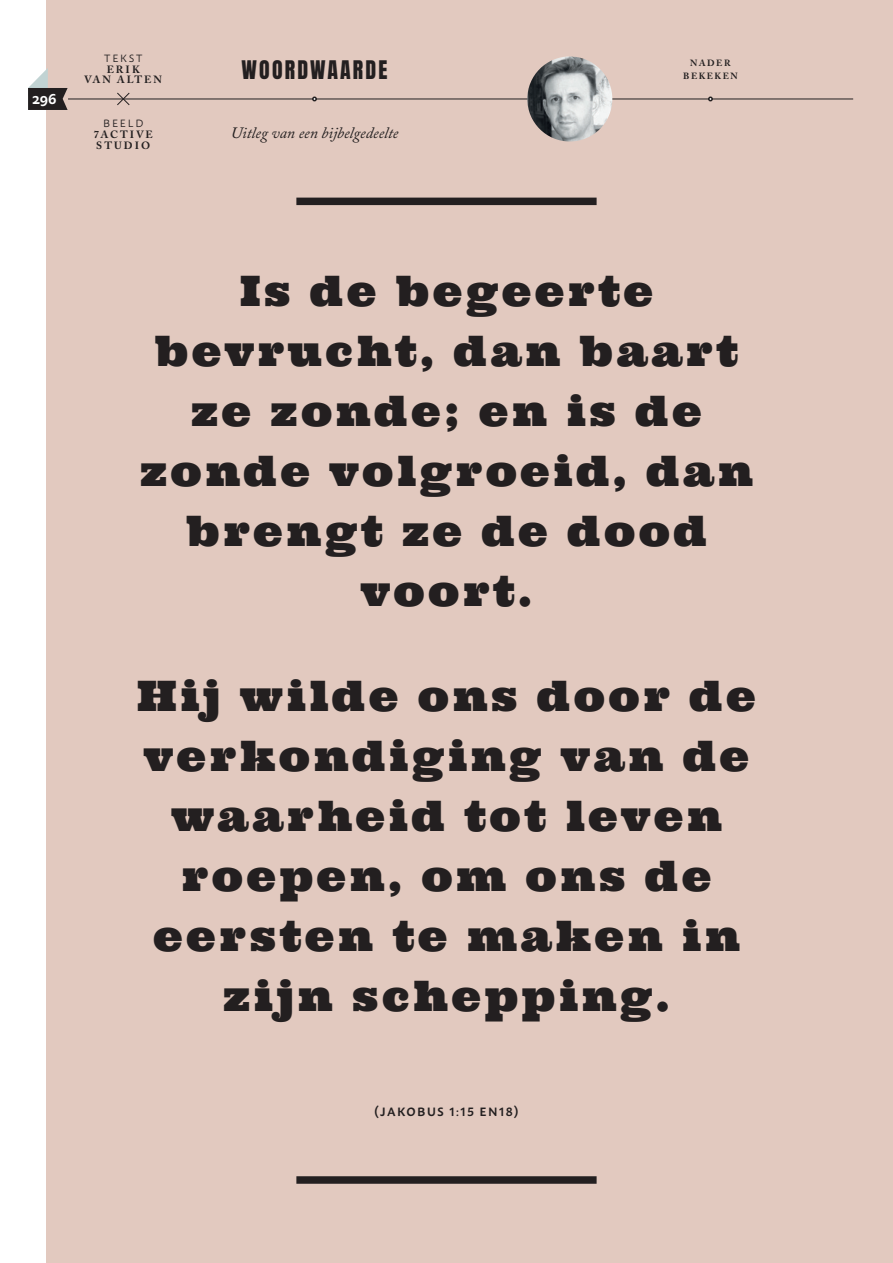
<style>
.page{position:relative;width:893px;height:1263px;background:#fff}
.page>*{position:absolute;margin:0;border:0;box-sizing:border-box;transform-origin:0 0}
.kader{font:42px/60px "Ultra";letter-spacing:.08em;color:#231f20;text-align:center}
.brood{font:21.75px "Anton";letter-spacing:.1em;color:#231f20}
.brood-2{font:italic 15.75px "Adobe Caslon Pro";color:#231f20}
.t1{font:600 15px "Macho";color:#fff}
.t2{font:600 12px "Macho";letter-spacing:.12em;color:#231f20}
.brood-3{font:700 10.5px "Adobe Caslon Pro";letter-spacing:.195em;color:#231f20}
.brood-4{font:10.5px "Macho";letter-spacing:.18em;color:#231f20}
.t3{font:700 9px/13.5px "Adobe Caslon Pro";letter-spacing:.165em;color:#231f20;text-align:center}
</style>
<div class="page">
<div style="left:47px;top:0;width:846px;height:1263px;background:#e2c9bf"></div>
<hr style="left:68px;top:99px;width:785px;height:1px;background:#231f20">
<svg style="left:312px;top:97px;width:5px;height:4px"></svg>
<svg style="left:708px;top:97px;width:5px;height:4px"></svg>
<svg style="left:28px;top:68px;width:40px;height:42px"></svg>
<img style="left:527px;top:56px;width:85px;height:85px;border-radius:43px">
<svg style="left:116px;top:92px;width:14px;height:14px"></svg>
<div style="left:296px;top:198px;width:301px;height:7px;background:#231f20"></div>
<div style="left:296px;top:1176px;width:301px;height:8px;background:#231f20"></div>
<p class="t1" style="left:32px;top:85px;width:26px">296</p>
<p class="brood-4" style="left:104px;top:49px;width:40px">TEKST</p>
<p class="brood-3" style="left:107px;top:63px;width:35px">ERIK</p>
<p class="brood-3" style="left:85px;top:74px;width:79px">VAN ALTEN</p>
<p class="brood-4" style="left:103px;top:114px;width:42px">BEELD</p>
<p class="brood-3" style="left:94px;top:128px;width:61px">7ACTIVE</p>
<p class="brood-3" style="left:96px;top:139px;width:56px">STUDIO</p>
<p class="brood" style="left:242px;top:59px;width:147px">WOORDWAARDE</p>
<p class="brood-2" style="left:231px;top:124px;width:169px">Uitleg van een bijbelgedeelte</p>
<p class="t3" style="left:683px;top:56px;width:56px">NADER<br>BEKEKEN</p>
<p class="kader" style="left:140px;top:261px;width:614px">Is de begeerte bevrucht, dan baart ze zonde; en is de zonde volgroeid, dan brengt ze de dood voort.</p>
<p class="kader" style="left:137px;top:666px;width:620px">Hij wilde ons door de verkondiging van de waarheid tot leven roepen, om ons de eersten te maken in zijn schepping.</p>
<p class="t2" style="left:375px;top:1101px;width:145px">(JAKOBUS 1:15 EN18)</p>
</div>
